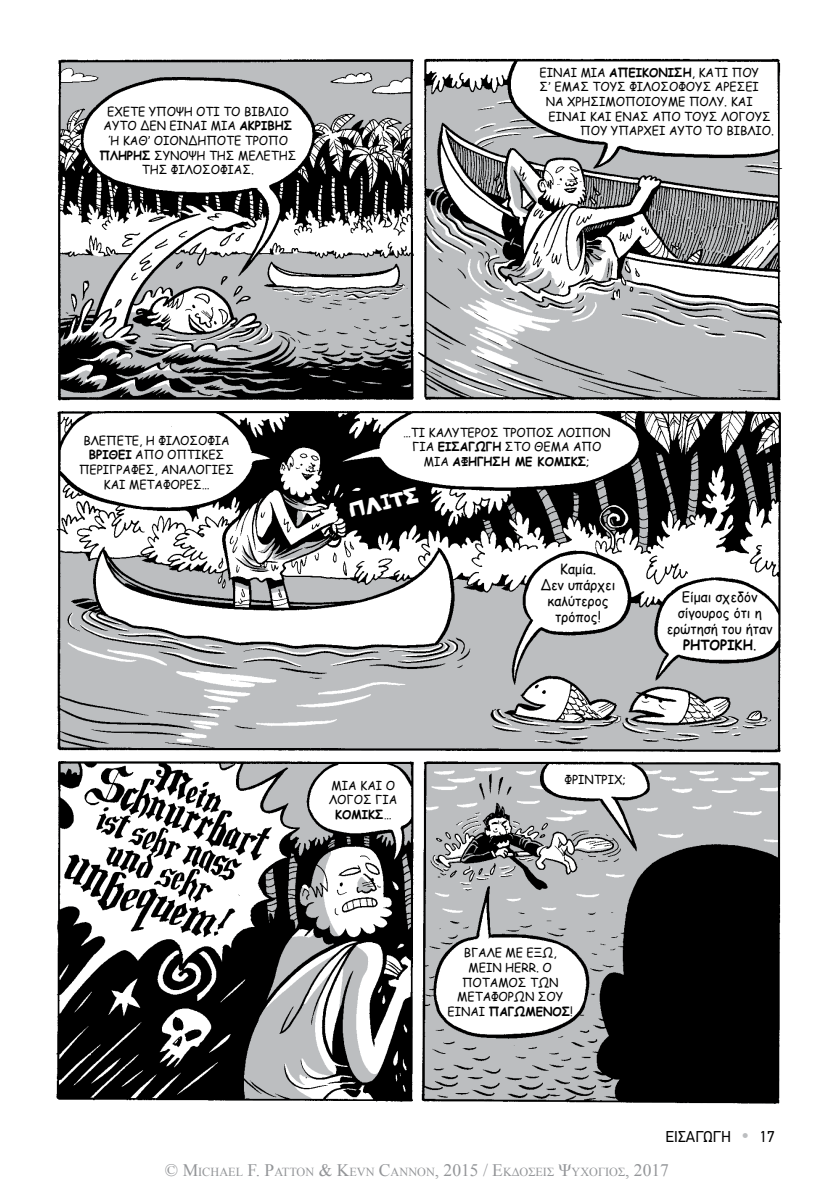
<style>
.page{position:relative;width:834px;height:1191px;background:#fff}
.page>*{position:absolute;margin:0;border:0;box-sizing:border-box;transform-origin:0 0}
.t1{font:29.75px "PF Amateur Flat Solid";color:#fff;scale:.95 1}
.t2{font:15.75px "PF Din Text";color:#000}
.t3{font:14px/15.8px "Comic Sans MS";color:#000;text-align:center;scale:.95 1}
.t4{font:12.25px/14.7px "Comic Sans MS";color:#000;text-align:center;scale:.95 1}
.t5{font:12.25px "Times New Roman";color:#939598}
.s1{font-weight:700}
.s2{font-family:"PF Alfabeta"}
.s3{color:#bcbec0}
.s4{font-size:17.5px}
</style>
<div class="page">
<img style="left:56px;top:58px;width:727px;height:1046px">
<p class="t4" style="left:99px;top:103px;width:209px">ΕΧΕΤΕ ΥΠΟΨΗ ΟΤΙ ΤΟ ΒΙΒΛΙΟ<br>ΑΥΤΟ ΔΕΝ ΕΙΝΑΙ ΜΙΑ <span class="s1">ΑΚΡΙΒΗΣ<br></span>Ή ΚΑΘ<span class="s2">’</span> ΟΙΟΝΔΗΠΟΤΕ ΤΡΟΠΟ<br><span class="s1">ΠΛΗΡΗΣ</span> ΣΥΝΟΨΗ ΤΗΣ ΜΕΛΕΤΗΣ<br>ΤΗΣ ΦΙΛΟΣΟΦΙΑΣ.</p>
<p class="t4" style="left:539px;top:64px;width:233px">ΕΙΝΑΙ ΜΙΑ <span class="s1">ΑΠΕΙΚΟΝΙΣΗ</span>, ΚΑΤΙ ΠΟΥ</p>
<p class="t4" style="left:539px;top:79px;width:232px">Σ<span class="s2">’</span> ΕΜΑΣ ΤΟΥΣ ΦΙΛΟΣΟΦΟΥΣ ΑΡΕΣΕΙ</p>
<p class="t4" style="left:545px;top:94px;width:219px">ΝΑ ΧΡΗΣΙΜΟΠΟΙΟΥΜΕ ΠΟΛΥ. ΚΑΙ</p>
<p class="t4" style="left:548px;top:109px;width:236px">ΕΙΝΑΙ ΚΑΙ ΕΝΑΣ ΑΠΟ ΤΟΥΣ ΛΟΓΟΥΣ</p>
<p class="t4" style="left:580px;top:123px;width:205px">ΠΟΥ ΥΠΑΡΧΕΙ ΑΥΤΟ ΤΟ ΒΙΒΛΙΟ.</p>
<p class="t4" style="left:79px;top:432px;width:165px">ΒΛΕΠΕΤΕ, Η ΦΙΛΟΣΟΦΙΑ<br><span class="s1">ΒΡΙΘΕΙ</span> ΑΠΟ ΟΠΤΙΚΕΣ<br>ΠΕΡΙΓΡΑΦΕΣ, ΑΝΑΛΟΓΙΕΣ<br>ΚΑΙ ΜΕΤΑΦΟΡΕΣ…</p>
<p class="t4" style="left:403px;top:424px;width:220px">…ΤΙ ΚΑΛΥΤΕΡΟΣ ΤΡΟΠΟΣ ΛΟΙΠΟΝ<br>ΓΙΑ <span class="s1">ΕΙΣΑΓΩΓΗ</span> ΣΤΟ ΘΕΜΑ ΑΠΟ<br>ΜΙΑ <span class="s1">ΑΦΗΓΗΣΗ ΜΕ ΚΟΜΙΚΣ</span>;</p>
<h1 class="t1" style="left:346px;top:492px;width:75px;rotate:-12deg">ΠΛΙΤΣ</h1>
<p class="t3" style="left:540px;top:561px;width:80px">Καμία.<br>Δεν υπάρχει καλύτερος τρόπος!</p>
<p class="t3" style="left:666px;top:589px;width:113px">Είμαι σχεδόν σίγουρος ότι η ερώτησή του ήταν<br><span class="s1">ΡΗΤΟΡΙΚΗ</span>.</p>
<p class="t4" style="left:329px;top:777px;width:73px">ΜΙΑ ΚΑΙ Ο<br>ΛΟΓΟΣ ΓΙΑ<br><span class="s1">ΚΟΜΙΚΣ</span>…</p>
<p class="t4" style="left:564px;top:772px;width:66px">ΦΡΙΝΤΡΙΧ;</p>
<p class="t4" style="left:447px;top:945px;width:134px">ΒΓΑΛΕ ΜΕ ΕΞΩ,<br>MEIN HERR. Ο<br>ΠΟΤΑΜΟΣ ΤΩΝ<br>ΜΕΤΑΦΟΡΩΝ ΣΟΥ<br>ΕΙΝΑΙ <span class="s1">ΠΑΓΩΜΕΝΟΣ</span>!</p>
<p class="t2" style="left:665px;top:1127px;width:110px">ΕΙΣΑΓΩΓΗ <span class="s3">•</span> 17</p>
<p class="t5" style="left:165px;top:1163px;width:505px"><span class="s4">© M</span>ICHAEL <span class="s4">F. P</span>ATTON <span class="s4">&amp; K</span>EVN <span class="s4">C</span>ANNON<span class="s4">, 2015 / Ε</span>ΚΔΟΣΕΙΣ <span class="s4">Ψ</span>ΥΧΟΓΙΟΣ<span class="s4">, 2017</span></p>
</div>
